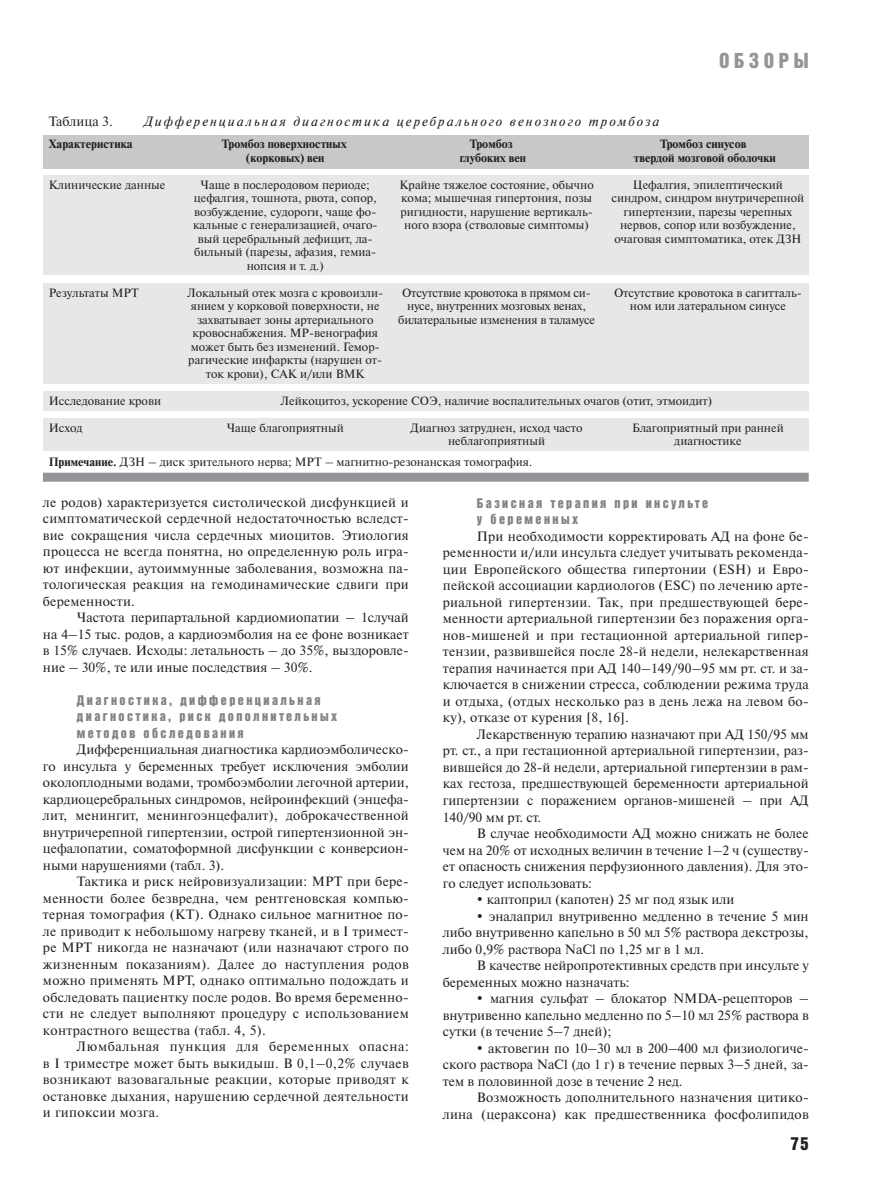
<style>
.page{position:relative;width:893px;height:1190px;background:#fff}
.page>*{position:absolute;margin:0;border:0;box-sizing:border-box;transform-origin:0 0}
.t1{font:21px "Bastion Kontrast";letter-spacing:.21em;color:#939598}
.t2{font:18px "Bastion Kontrast";color:#231f20}
.t3{font:13.5px/16.5px "Newton C";color:#231f20;text-align:justify}
.t4{font:13.5px/16.5px "Bastion Kontrast";letter-spacing:.18em;color:#808285}
.t5{font:italic 13.5px "Newton C";letter-spacing:.15em;color:#231f20}
.t6{font:12px/13.5px "Newton C";color:#231f20;text-align:center}
.t7{font:700 12px "Newton C";color:#231f20}
.s1{font-weight:700}
</style>
<div class="page">
<div style="left:43px;top:175px;width:765px;height:100px;background:#e6e7e8"></div>
<div style="left:43px;top:135px;width:765px;height:34px;background:#c6c8ca"></div>
<div style="left:43px;top:473px;width:765px;height:9px;background:#939598"></div>
<div style="left:43px;top:283px;width:765px;height:100px;background:#e6e7e8"></div>
<div style="left:43px;top:391px;width:765px;height:19px;background:#e6e7e8"></div>
<div style="left:43px;top:418px;width:765px;height:33px;background:#e6e7e8"></div>
<h1 class="t1" style="left:719px;top:53px;width:91px">ОБЗОРЫ</h1>
<p class="t3" style="left:49px;top:114px;width:66px">Таблица 3.</p>
<p class="t5" style="left:144px;top:116px;width:517px">Дифференциальная диагностика церебрального венозного тромбоза</p>
<p class="t7" style="left:49px;top:139px;width:85px">Характеристика</p>
<p class="t7" style="left:222px;top:139px;width:126px">Тромбоз поверхностных</p>
<p class="t7" style="left:470px;top:139px;width:44px">Тромбоз</p>
<p class="t7" style="left:660px;top:139px;width:88px">Тромбоз синусов</p>
<p class="t7" style="left:245px;top:153px;width:80px">(корковых) вен</p>
<p class="t7" style="left:459px;top:153px;width:68px">глубоких вен</p>
<p class="t7" style="left:633px;top:153px;width:143px">твердой мозговой оболочки</p>
<p class="t6" style="left:49px;top:178px;width:118px">Клинические данные</p>
<p class="t6" style="left:49px;top:286px;width:92px">Результаты МРТ</p>
<p class="t6" style="left:193px;top:178px;width:186px">Чаще в послеродовом периоде; цефалгия, тошнота, рвота, сопор, возбуждение, судороги, чаще фо&shy;кальные с генерализацией, очаго&shy;вый церебральный дефицит, ла&shy;бильный (парезы, афазия, гемиа&shy;нопсия и т. д.)</p>
<p class="t6" style="left:187px;top:286px;width:197px">Локальный отек мозга с кровоизли&shy;янием у корковой поверхности, не захватывает зоны артериального кровоснабжения. МР-венография может быть без изменений. Гемор&shy;рагические инфаркты (нарушен от&shy;ток крови), САК и/или ВМК</p>
<p class="t6" style="left:399px;top:178px;width:196px">Крайне тяжелое состояние, обычно кома; мышечная гипертония, позы ригидности, нарушение вертикаль&shy;ного взора (стволовые симптомы)</p>
<p class="t6" style="left:398px;top:286px;width:198px">Отсутствие кровотока в прямом си&shy;нусе, внутренних мозговых венах, билатеральные изменения в таламусе</p>
<p class="t6" style="left:611px;top:178px;width:194px">Цефалгия, эпилептический синдром, синдром внутричерепной гипертензии, парезы черепных нервов, сопор или возбуждение, очаговая симптоматика, отек ДЗН</p>
<p class="t6" style="left:614px;top:286px;width:189px">Отсутствие кровотока в сагитталь&shy;ном или латеральном синусе</p>
<p class="t6" style="left:49px;top:394px;width:114px">Исследование крови</p>
<p class="t6" style="left:49px;top:421px;width:35px">Исход</p>
<p class="t6" style="left:281px;top:395px;width:433px">Лейкоцитоз, ускорение СОЭ, наличие воспалительных очагов (отит, этмоидит)</p>
<p class="t6" style="left:227px;top:421px;width:119px">Чаще благоприятный</p>
<p class="t6" style="left:410px;top:421px;width:173px">Диагноз затруднен, исход часто неблагоприятный</p>
<p class="t6" style="left:632px;top:421px;width:153px">Благоприятный при ранней диагностике</p>
<p class="t6" style="left:49px;top:456px;width:485px"><span class="s1">Примечание.</span> ДЗН – диск зрительного нерва; МРТ – магнитно-резонанская томография.</p>
<p class="t3" style="left:43px;top:494px;width:367px">ле родов) характеризуется систолической дисфункцией и симптоматической сердечной недостаточностью вследст&shy;вие сокращения числа сердечных миоцитов. Этиология процесса не всегда понятна, но определенную роль игра&shy;ют инфекции, аутоиммунные заболевания, возможна па&shy;тологическая реакция на гемодинамические сдвиги при беременности.</p>
<p class="t3" style="left:43px;top:610px;width:367px;text-indent:34px">Частота перипартальной кардиомиопатии – 1случай на 4–15 тыс. родов, а кардиоэмболия на ее фоне возникает в 15% случаев. Исходы: летальность – до 35%, выздоровле&shy;ние – 30%, те или иные последствия – 30%.</p>
<p class="t4" style="left:77px;top:692px;width:262px">Диагностика, дифференциальная диагностика, риск дополнительных методов обследования</p>
<p class="t3" style="left:43px;top:742px;width:367px;text-indent:34px">Дифференциальная диагностика кардиоэмболическо&shy;го инсульта у беременных требует исключения эмболии околоплодными водами, тромбоэмболии легочной артерии, кардиоцеребральных синдромов, нейроинфекций (энцефа&shy;лит, менингит, менингоэнцефалит), доброкачественной внутричерепной гипертензии, острой гипертензионной эн&shy;цефалопатии, соматоформной дисфункции с конверсион&shy;ными нарушениями (табл. 3).</p>
<p class="t3" style="left:43px;top:874px;width:367px;text-indent:34px">Тактика и риск нейровизуализации: МРТ при бере&shy;менности более безвредна, чем рентгеновская компью&shy;терная томография (КТ). Однако сильное магнитное по&shy;ле приводит к небольшому нагреву тканей, и в I тримест&shy;ре МРТ никогда не назначают (или назначают строго по жизненным показаниям). Далее до наступления родов можно применять МРТ, однако оптимально подождать и обследовать пациентку после родов. Во время беременно&shy;сти не следует выполняют процедуру с использованием контрастного вещества (табл. 4, 5).</p>
<p class="t3" style="left:43px;top:1039px;width:367px;text-indent:34px">Люмбальная пункция для беременных опасна: в I триместре может быть выкидыш. В 0,1–0,2% случаев возникают вазовагальные реакции, которые приводят к остановке дыхания, нарушению сердечной деятельности и гипоксии мозга.</p>
<p class="t4" style="left:477px;top:495px;width:233px">Базисная терапия при инсульте у беременных</p>
<p class="t3" style="left:443px;top:529px;width:367px;text-indent:34px">При необходимости корректировать АД на фоне бе&shy;ременности и/или инсульта следует учитывать рекоменда&shy;ции Европейского общества гипертонии (ESH) и Евро&shy;пейской ассоциации кардиологов (ESC) по лечению арте&shy;риальной гипертензии. Так, при предшествующей бере&shy;менности артериальной гипертензии без поражения орга&shy;нов-мишеней и при гестационной артериальной гипер&shy;тензии, развившейся после 28-й недели, нелекарственная терапия начинается при АД 140–149/90–95 мм рт. ст. и за&shy;ключается в снижении стресса, соблюдении режима труда и отдыха, (отдых несколько раз в день лежа на левом бо&shy;ку), отказе от курения [8, 16].</p>
<p class="t3" style="left:443px;top:727px;width:367px;text-indent:34px">Лекарственную терапию назначают при АД 150/95 мм рт. ст., а при гестационной артериальной гипертензии, раз&shy;вившейся до 28-й недели, артериальной гипертензии в рам&shy;ках гестоза, предшествующей беременности артериальной гипертензии с поражением органов-мишеней – при АД 140/90 мм рт. ст.</p>
<p class="t3" style="left:443px;top:826px;width:367px;text-indent:34px">В случае необходимости АД можно снижать не более чем на 20% от исходных величин в течение 1–2 ч (существу&shy;ет опасность снижения перфузионного давления). Для это&shy;го следует использовать:</p>
<p class="t3" style="left:477px;top:892px;width:259px">• каптоприл (капотен) 25 мг под язык или</p>
<p class="t3" style="left:443px;top:908px;width:367px;text-indent:34px">• эналаприл внутривенно медленно в течение 5 мин либо внутривенно капельно в 50 мл 5% раствора декстрозы, либо 0,9% раствора NaCl по 1,25 мг в 1 мл.</p>
<p class="t3" style="left:443px;top:958px;width:367px;text-indent:34px">В качестве нейропротективных средств при инсульте у беременных можно назначать:</p>
<p class="t3" style="left:443px;top:991px;width:367px;text-indent:34px">• магния сульфат – блокатор NMDA-рецепторов – внутривенно капельно медленно по 5–10 мл 25% раствора в сутки (в течение 5–7 дней);</p>
<p class="t3" style="left:443px;top:1040px;width:367px;text-indent:34px">• актовегин по 10–30 мл в 200–400 мл физиологиче&shy;ского раствора NaСl (до 1 г) в течение первых 3–5 дней, за&shy;тем в половинной дозе в течение 2 нед.</p>
<p class="t3" style="left:443px;top:1090px;width:367px;text-align:right">Возможность дополнительного назначения цитико-<br>лина (цераксона) как предшественника фосфолипидов</p>
<h2 class="t2" style="left:790px;top:1137px;width:19px">75</h2>
</div>
